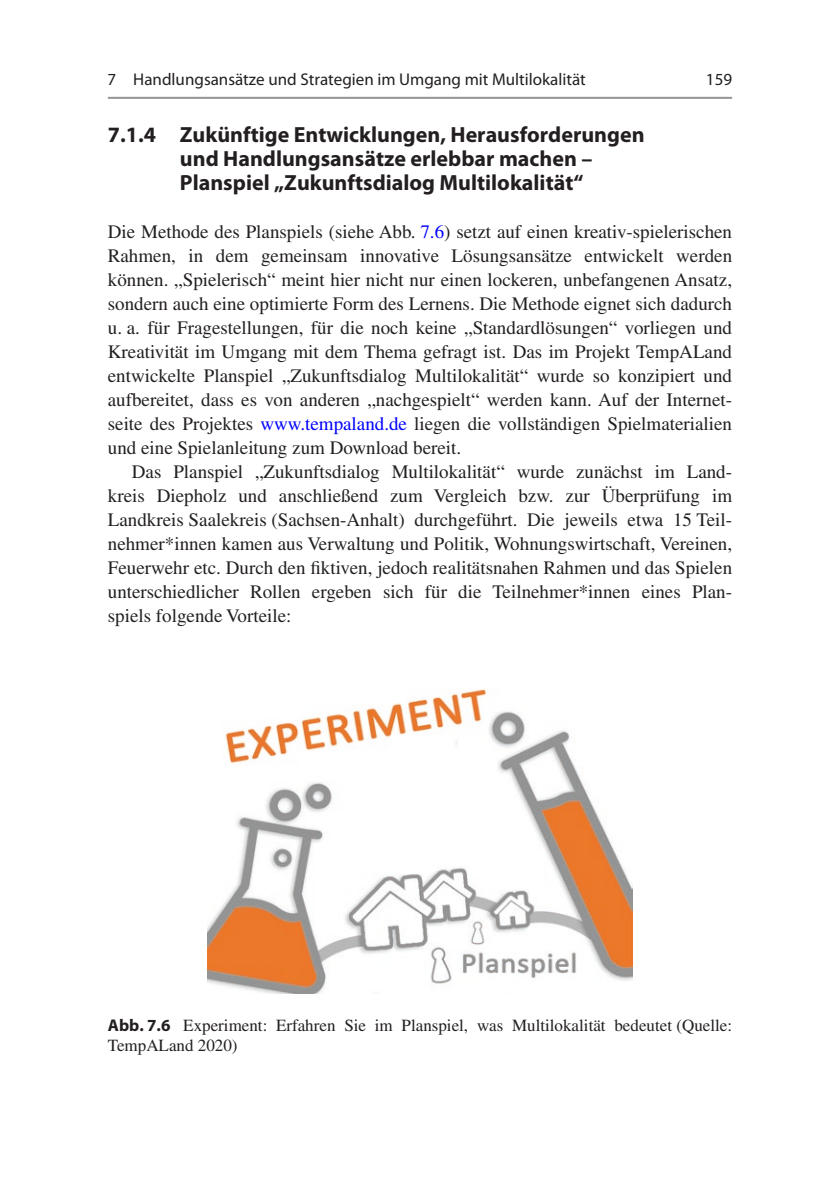
<style>
.page{position:relative;width:840px;height:1191px;background:#fff}
.page>*{position:absolute;margin:0;border:0;box-sizing:border-box;transform-origin:0 0}
.t1{font:700 22px/24px "Myriad Pro";color:#231f20}
.t2{font:19px/24px "Times";color:#231f20;text-align:justify}
.t3{font:17px/20px "Times";color:#231f20}
.t4{font:17px "Myriad Pro Regular 8";color:#231f20}
.t5{font:17px "Myriad Pro";color:#231f20}
.s1{color:#00f}
.s2{font-family:"Myriad Pro";font-weight:700}
</style>
<div class="page">
<hr style="left:108px;top:97px;width:623px;height:2px;background:#939598">
<img style="left:207px;top:689px;width:425px;height:304px">
<p class="t4" style="left:107px;top:68px;width:479px">7 Handlungsansätze und Strategien im Umgang mit Multilokalität</p>
<p class="t5" style="left:705px;top:68px;width:28px">159</p>
<p class="t1" style="left:180px;top:122px;width:466px;text-indent:-72px">7.1.4 Zukünftige Entwicklungen, Herausforderungen und Handlungsansätze erlebbar machen –<br>Planspiel „Zukunftsdialog Multilokalität“</p>
<p class="t2" style="left:108px;top:220px;width:625px">Die Methode des Planspiels (siehe Abb. <span class="s1">7.6</span>) setzt auf einen kreativ-spielerischen Rahmen, in dem gemeinsam innovative Lösungsansätze entwickelt werden können. „Spielerisch“ meint hier nicht nur einen lockeren, unbefangenen Ansatz, sondern auch eine optimierte Form des Lernens. Die Methode eignet sich dadurch u. a. für Fragestellungen, für die noch keine „Standardlösungen“ vorliegen und Kreativität im Umgang mit dem Thema gefragt ist. Das im Projekt TempALand entwickelte Planspiel „Zukunftsdialog Multilokalität“ wurde so konzipiert und aufbereitet, dass es von anderen „nachgespielt“ werden kann. Auf der Internet&shy;seite des Projektes <span class="s1">www.tempaland.de</span> liegen die vollständigen Spielmaterialien und eine Spielanleitung zum Download bereit.</p>
<p class="t2" style="left:108px;top:460px;width:625px;text-indent:24px">Das Planspiel „Zukunftsdialog Multilokalität“ wurde zunächst im Land&shy;kreis Diepholz und anschließend zum Vergleich bzw. zur Überprüfung im Landkreis Saalekreis (Sachsen-Anhalt) durchgeführt. Die jeweils etwa 15 Teil&shy;nehmer*innen kamen aus Verwaltung und Politik, Wohnungswirtschaft, Vereinen, Feuerwehr etc. Durch den fiktiven, jedoch realitätsnahen Rahmen und das Spielen unterschiedlicher Rollen ergeben sich für die Teilnehmer*innen eines Plan&shy;spiels folgende Vorteile:</p>
<p class="t3" style="left:108px;top:1014px;width:625px"><span class="s2">Abb. 7.6</span> Experiment: Erfahren Sie im Planspiel, was Multilokalität bedeutet (Quelle:<br>TempALand 2020)</p>
</div>
